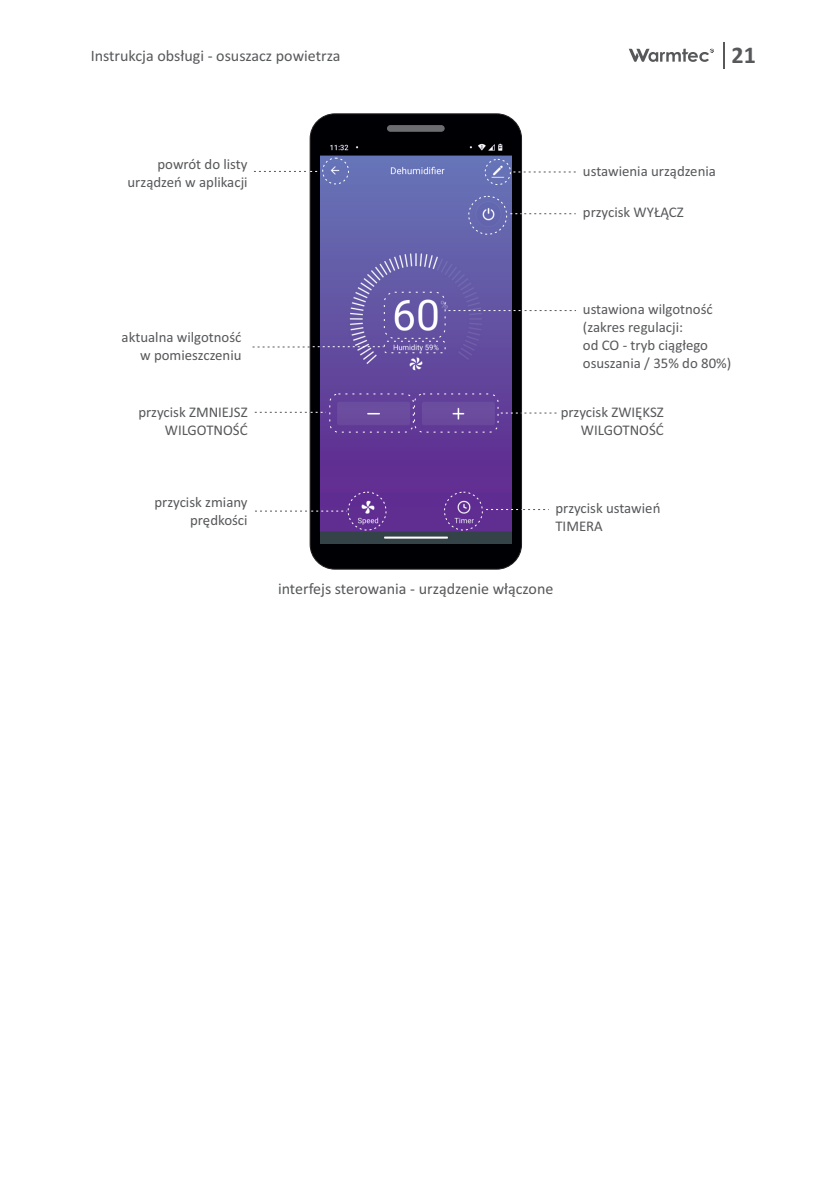
<style>
.page{position:relative;width:840px;height:1191px;background:#fff}
.page>*{position:absolute;margin:0;border:0;box-sizing:border-box;transform-origin:0 0}
.t1{font:700 24px "Calibri";color:#57585a}
.t2{font:16px "Calibri";color:#57585a}
.t3{font:14.8px/18px "Calibri";color:#57585a;text-align:right}
</style>
<div class="page">
<div style="left:309px;top:113px;width:212px;height:456px;background:#000004;border:1px solid #231f20;border-radius:25px"></div>
<div style="left:387px;top:125px;width:57px;height:7px;background:#6c6d70;border:1px solid #6c6d70;border-radius:3px"></div>
<img style="left:320px;top:143px;width:191px;height:400px">
<div style="left:468px;top:196px;width:39px;height:39px;border:1px dashed #fff;border-radius:50%"></div>
<div style="left:484px;top:159px;width:26px;height:26px;border:1px dashed #fff;border-radius:50%"></div>
<div style="left:322px;top:158px;width:27px;height:26px;border:1px dashed #fff;border-radius:50%"></div>
<div style="left:444px;top:491px;width:38px;height:39px;border:1px dashed #fff;border-radius:50%"></div>
<div style="left:347px;top:491px;width:39px;height:39px;border:1px dashed #fff;border-radius:50%"></div>
<svg style="left:252px;top:346px;width:131px;height:1px"></svg>
<svg style="left:254px;top:412px;width:72px;height:1px"></svg>
<svg style="left:500px;top:412px;width:57px;height:1px"></svg>
<svg style="left:510px;top:213px;width:65px;height:1px"></svg>
<svg style="left:448px;top:310px;width:127px;height:1px"></svg>
<svg style="left:254px;top:171px;width:64px;height:1px"></svg>
<svg style="left:513px;top:171px;width:63px;height:1px"></svg>
<svg style="left:486px;top:509px;width:60px;height:1px"></svg>
<svg style="left:255px;top:510px;width:91px;height:1px"></svg>
<div style="left:329px;top:393px;width:84px;height:39px;border:1px dashed #fff;border-radius:9px"></div>
<div style="left:383px;top:292px;width:62px;height:47px;border:1px dashed #fff;border-radius:10px"></div>
<div style="left:383px;top:341px;width:62px;height:12px;border:1px dashed #fff;border-radius:3px"></div>
<div style="left:414px;top:393px;width:84px;height:39px;border:1px dashed #fff;border-radius:9px"></div>
<svg style="left:629px;top:48px;width:84px;height:14px"></svg>
<p class="t2" style="left:91px;top:49px;width:251px">Instrukcja obsługi - osuszacz powietrza</p>
<h1 class="t1" style="left:731px;top:45px;width:26px">21</h1>
<p class="t3" style="left:127px;top:157px;width:121px">powrót do listy urządzeń w aplikacji</p>
<p class="t3" style="left:121px;top:329px;width:121px">aktualna wilgotność w pomieszczeniu</p>
<p class="t3" style="left:582px;top:163px;width:134px">ustawienia urządzenia</p>
<p class="t3" style="left:582px;top:204px;width:102px">przycisk WYŁĄCZ</p>
<p class="t3" style="left:582px;top:301px;width:150px;text-align:left">ustawiona wilgotność (zakres regulacji:<br>od CO - tryb ciągłego osuszania / 35% do 80%)</p>
<p class="t3" style="left:138px;top:404px;width:111px">przycisk ZMNIEJSZ<br>WILGOTNOŚĆ</p>
<p class="t3" style="left:560px;top:404px;width:104px">przycisk ZWIĘKSZ<br>WILGOTNOŚĆ</p>
<p class="t3" style="left:154px;top:494px;width:95px">przycisk zmiany prędkości</p>
<p class="t3" style="left:555px;top:500px;width:106px;text-align:left">przycisk ustawień<br>TIMERA</p>
<p class="t2" style="left:278px;top:581px;width:277px">interfejs sterowania - urządzenie włączone</p>
</div>
